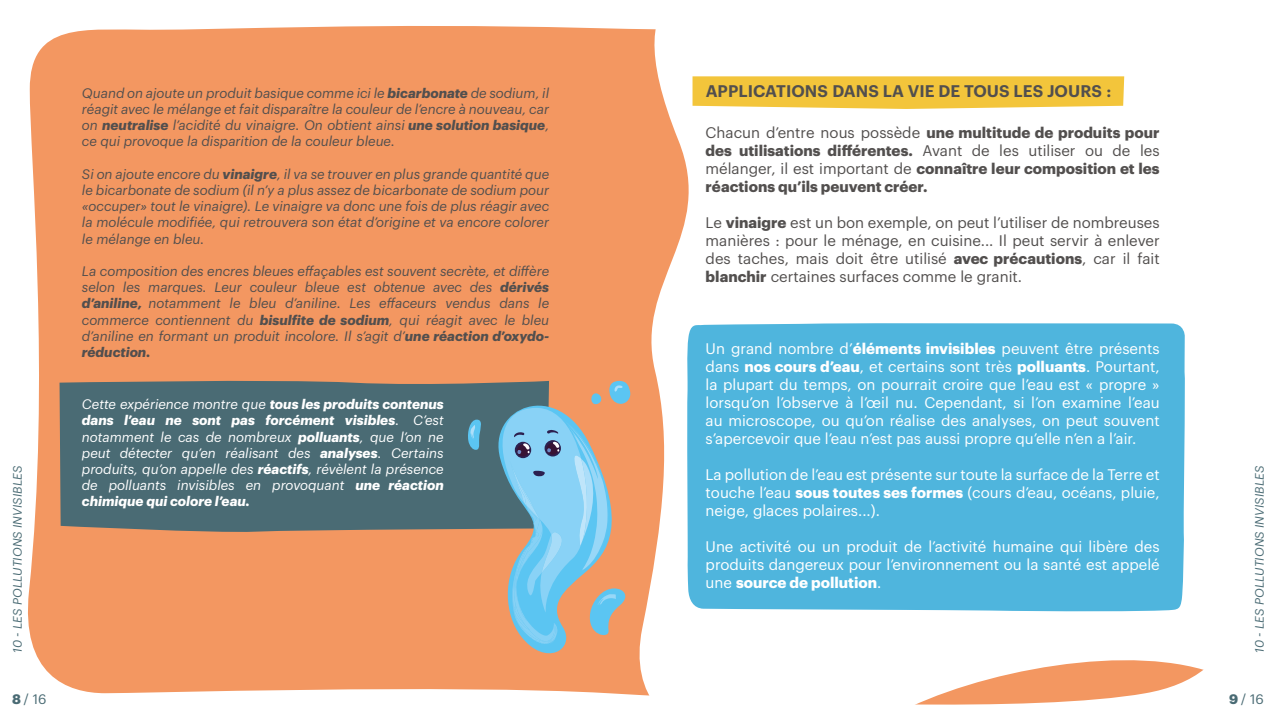
<style>
.page{position:relative;width:1276px;height:723px;background:#fff}
.page>*{position:absolute;margin:0;border:0;box-sizing:border-box;transform-origin:0 0}
.t1{font:600 16.5px "Graphik";letter-spacing:.005em;color:#524f4e}
.t2{font:15px/18px "Graphik";color:#fff;text-align:justify}
.t3{font:15px/18px "Graphik";color:#524f4e;text-align:justify}
.t4{font:700 15px/18px "Graphik";color:#524f4e;text-align:justify}
.t5{font:italic 13.5px/16.2px "Graphik";color:#524f4e;text-align:justify}
.t6{font:italic 13.5px/16.2px "Graphik";color:#fff;text-align:justify}
.t7{font:13.5px "Graphik";color:#4a6b74}
.t8{font:italic 12px "Graphik";letter-spacing:.005em;color:#4a6b74}
.s1{font-weight:400}
.s2{font-weight:700}
</style>
<div class="page">
<div style="left:28px;top:26px;width:580px;height:668px;background:#f39761"></div>
<svg style="left:608px;top:28px;width:596px;height:677px"></svg>
<div style="left:686px;top:323px;width:499px;height:289px;background:#4fb5dd"></div>
<svg style="left:692px;top:76px;width:432px;height:33px;background:#f3c847"></svg>
<div style="left:60px;top:379px;width:426px;height:154px;background:#4a6b74"></div>
<svg style="left:486px;top:377px;width:142px;height:291px;background:#d1926a"></svg>
<svg style="left:467px;top:420px;width:17px;height:31px"></svg>
<svg style="left:492px;top:381px;width:139px;height:263px;background:#a2acad"></svg>
<p class="t1" style="left:705px;top:78px;width:407px">APPLICATIONS DANS LA VIE DE TOUS LES JOURS :</p>
<p class="t4" style="left:705px;top:123px;width:455px"><span class="s1">Chacun d’entre nous possède</span> une multitude de produits pour des utilisations différentes. <span class="s1">Avant de les utiliser ou de les mélanger, il est important de</span> connaître leur composition et les réactions qu’ils peuvent créer.</p>
<p class="t3" style="left:705px;top:213px;width:455px">Le <span class="s2">vinaigre</span> est un bon exemple, on peut l’utiliser de nombreuses manières : pour le ménage, en cuisine... Il peut servir à enlever des taches, mais doit être utilisé <span class="s2">avec précautions</span>, car il fait <span class="s2">blanchir</span> certaines surfaces comme le granit.</p>
<p class="t5" style="left:82px;top:84px;width:469px">Quand on ajoute un produit basique comme ici le <span class="s2">bicarbonate</span> de sodium, il réagit avec le mélange et fait disparaître la couleur de l’encre à nouveau, car on <span class="s2">neutralise</span> l’acidité du vinaigre. On obtient ainsi <span class="s2">une solution basique</span>, ce qui provoque la disparition de la couleur bleue.</p>
<p class="t5" style="left:82px;top:165px;width:469px">Si on ajoute encore du <span class="s2">vinaigre</span>, il va se trouver en plus grande quantité que le bicarbonate de sodium (il n’y a plus assez de bicarbonate de sodium pour «occuper» tout le vinaigre). Le vinaigre va donc une fois de plus réagir avec la molécule modifiée, qui retrouvera son état d’origine et va encore colorer le mélange en bleu.</p>
<p class="t5" style="left:82px;top:262px;width:469px">La composition des encres bleues effaçables est souvent secrète, et diffère selon les marques. Leur couleur bleue est obtenue avec des <span class="s2">dérivés d’aniline,</span> notamment le bleu d’aniline. Les effaceurs vendus dans le commerce contiennent du <span class="s2">bisulfite de sodium</span>, qui réagit avec le bleu d’aniline en formant un produit incolore. Il s’agit d’<span class="s2">une réaction d’oxydo&shy;réduction.</span></p>
<p class="t2" style="left:705px;top:339px;width:455px">Un grand nombre d’<span class="s2">éléments invisibles</span> peuvent être présents dans <span class="s2">nos cours d’eau</span>, et certains sont très <span class="s2">polluants</span>. Pourtant, la plupart du temps, on pourrait croire que l’eau est « propre » lorsqu’on l’observe à l’œil nu. Cependant, si l’on examine l’eau au microscope, ou qu’on réalise des analyses, on peut souvent s’apercevoir que l’eau n’est pas aussi propre qu’elle n’en a l’air.</p>
<p class="t2" style="left:705px;top:465px;width:455px">La pollution de l’eau est présente sur toute la surface de la Terre et touche l’eau <span class="s2">sous toutes ses formes</span> (cours d’eau, océans, pluie, neige, glaces polaires...).</p>
<p class="t2" style="left:705px;top:537px;width:455px">Une activité ou un produit de l’activité humaine qui libère des produits dangereux pour l’environnement ou la santé est appelé une <span class="s2">source de pollution</span>.</p>
<p class="t6" style="left:82px;top:395px;width:363px">Cette expérience montre que <span class="s2">tous les produits contenus dans l’eau ne sont pas forcément visibles</span>. C’est notamment le cas de nombreux <span class="s2">polluants</span>, que l’on ne peut détecter qu’en réalisant des <span class="s2">analyses</span>. Certains produits, qu’on appelle des <span class="s2">réactifs</span>, révèlent la présence de polluants invisibles en provoquant <span class="s2">une réaction chimique qui colore l’eau.</span></p>
<p class="t8" style="left:9px;top:653px;width:189px;rotate:-90deg">10 - LES POLLUTIONS INVISIBLES</p>
<p class="t8" style="left:1250px;top:653px;width:189px;rotate:-90deg">10 - LES POLLUTIONS INVISIBLES</p>
<p class="t7" style="left:12px;top:689px;width:36px"><span class="s2">8</span> / 16</p>
<p class="t7" style="left:1229px;top:689px;width:36px"><span class="s2">9</span> / 16</p>
</div>
